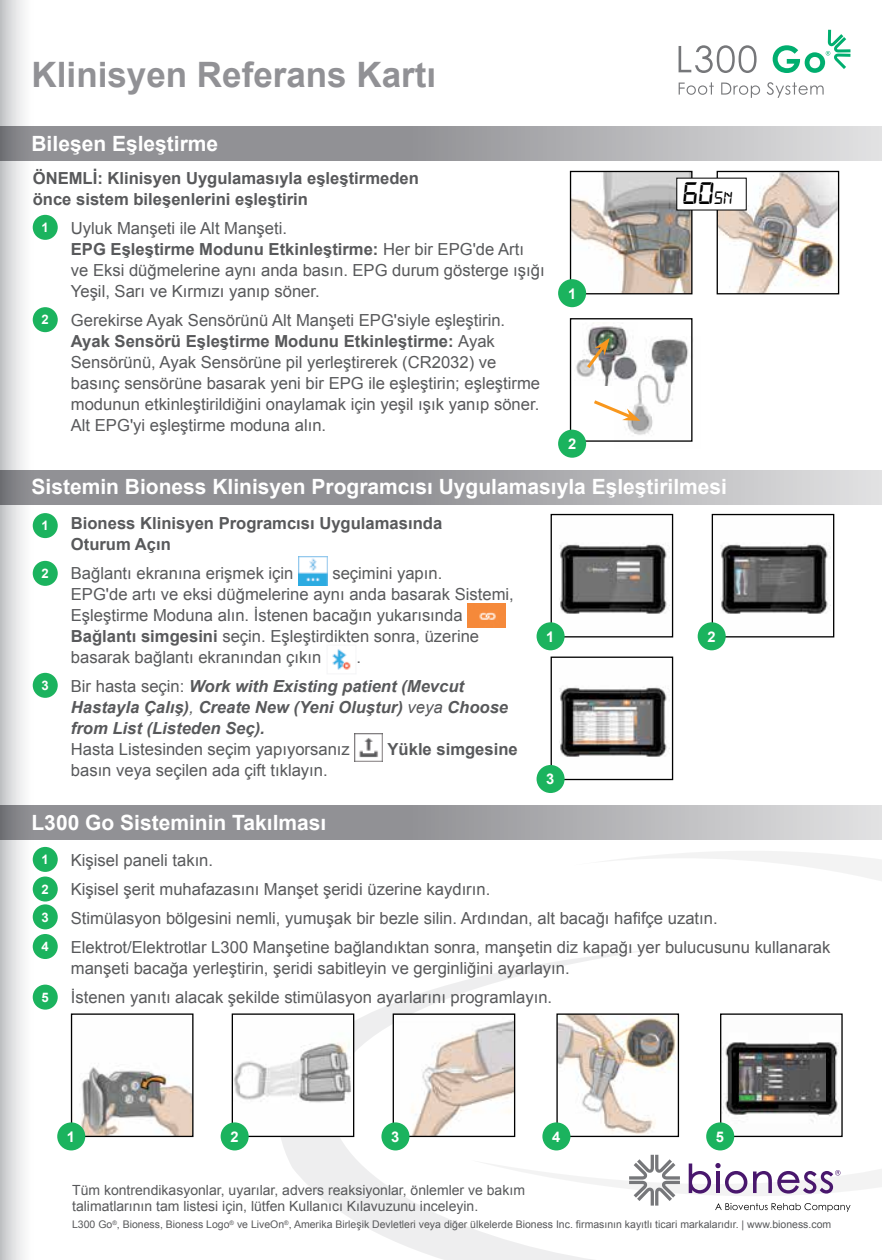
<style>
.page{position:relative;width:882px;height:1260px;background:#fff}
.page>*{position:absolute;margin:0;border:0;box-sizing:border-box;transform-origin:0 0}
.t1{font:700 35px "Arial";color:#919195}
.t2{font:italic 33.07px "Digital 7";color:#000}
.t3{font:700 21px "Arial";color:#fff}
.t4{font:16.62px/21px "Arial";color:#58595b}
.t5{font:700 16.62px/21px "Arial";color:#58595b}
.t6{font:italic 700 16.62px/28.9px "Arial";color:#58595b}
.t7{font:700 14.7px "Arial";color:#fff}
.t8{font:14px/15.8px "Arial";color:#58595b}
.t9{font:700 13.12px/27.8px "Arial";color:#fff}
.t10{font:10.5px "Arial";color:#58595b}
.s1{font-weight:700}
.s2{font-size:19.07px}
.s3{font-weight:400;font-style:normal}
.s4{font-weight:400}
</style>
<div class="page">
<svg style="left:0;top:0;width:65px;height:1260px"></svg>
<svg style="left:277px;top:979px;width:194px;height:281px"></svg>
<svg style="left:471px;top:851px;width:411px;height:409px"></svg>
<svg style="left:0;top:805px;width:882px;height:35px;fill:#969699"></svg>
<div style="left:33px;top:847px;width:25px;height:25px;background:#1bb35e;border-radius:50%"></div>
<div style="left:33px;top:877px;width:25px;height:25px;background:#1bb35e;border-radius:50%"></div>
<div style="left:33px;top:904px;width:25px;height:25px;background:#1bb35e;border-radius:50%"></div>
<div style="left:33px;top:934px;width:25px;height:25px;background:#1bb35e;border-radius:50%"></div>
<div style="left:33px;top:985px;width:25px;height:25px;background:#1bb35e;border-radius:50%"></div>
<img style="left:77px;top:1063px;width:115px;height:72px">
<div style="left:71px;top:1013px;width:123px;height:124px;border:1px solid #000"></div>
<div style="left:57px;top:1122px;width:28px;height:28px;background:#1bb35e;border-radius:50%"></div>
<img style="left:558px;top:1015px;width:119px;height:120px">
<div style="left:556px;top:1013px;width:123px;height:124px;border:1px solid #000"></div>
<div style="left:542px;top:1122px;width:28px;height:28px;background:#1bb35e;border-radius:50%"></div>
<img style="left:722px;top:1015px;width:119px;height:120px">
<div style="left:720px;top:1013px;width:123px;height:124px;border:1px solid #000"></div>
<div style="left:706px;top:1122px;width:28px;height:28px;background:#1bb35e;border-radius:50%"></div>
<img style="left:234px;top:1015px;width:118px;height:120px">
<div style="left:232px;top:1013px;width:122px;height:124px;border:1px solid #000"></div>
<div style="left:221px;top:1122px;width:28px;height:28px;background:#1bb35e;border-radius:50%"></div>
<img style="left:395px;top:1015px;width:118px;height:120px">
<div style="left:393px;top:1013px;width:122px;height:124px;border:1px solid #000"></div>
<div style="left:381px;top:1122px;width:28px;height:28px;background:#1bb35e;border-radius:50%"></div>
<svg style="left:0;top:470px;width:882px;height:35px;fill:#969699"></svg>
<img style="left:298px;top:556px;width:30px;height:30px">
<img style="left:467px;top:603px;width:38px;height:25px">
<img style="left:332px;top:649px;width:19px;height:21px">
<img style="left:355px;top:733px;width:28px;height:29px">
<div style="left:33px;top:513px;width:25px;height:25px;background:#1bb35e;border-radius:50%"></div>
<div style="left:33px;top:561px;width:25px;height:25px;background:#1bb35e;border-radius:50%"></div>
<div style="left:33px;top:673px;width:25px;height:25px;background:#1bb35e;border-radius:50%"></div>
<img style="left:559px;top:544px;width:111px;height:70px">
<div style="left:551px;top:514px;width:122px;height:123px;border:1px solid #000"></div>
<div style="left:537px;top:622px;width:28px;height:28px;background:#1bb35e;border-radius:50%"></div>
<img style="left:555px;top:687px;width:115px;height:86px">
<div style="left:551px;top:657px;width:122px;height:123px;border:1px solid #000"></div>
<div style="left:537px;top:765px;width:28px;height:28px;background:#1bb35e;border-radius:50%"></div>
<img style="left:718px;top:544px;width:113px;height:86px">
<div style="left:712px;top:514px;width:122px;height:123px;border:1px solid #000"></div>
<div style="left:698px;top:622px;width:28px;height:28px;background:#1bb35e;border-radius:50%"></div>
<img style="left:626px;top:339px;width:63px;height:96px">
<svg style="left:0;top:127px;width:882px;height:34px;fill:#969699"></svg>
<div style="left:33px;top:215px;width:25px;height:25px;background:#1bb35e;border-radius:50%"></div>
<div style="left:33px;top:307px;width:25px;height:25px;background:#1bb35e;border-radius:50%"></div>
<div style="left:570px;top:318px;width:123px;height:124px;border:1px solid #000"></div>
<img style="left:576px;top:322px;width:61px;height:63px">
<svg style="left:594px;top:398px;width:46px;height:23px"></svg>
<svg style="left:584px;top:338px;width:26px;height:33px"></svg>
<img style="left:572px;top:173px;width:119px;height:119px">
<div style="left:570px;top:171px;width:123px;height:123px;border:1px solid #000"></div>
<img style="left:719px;top:173px;width:118px;height:119px">
<div style="left:717px;top:171px;width:122px;height:123px;border:1px solid #000"></div>
<div style="left:558px;top:279px;width:28px;height:28px;background:#1bb35e;border-radius:50%"></div>
<div style="left:677px;top:178px;width:69px;height:32px;background:#fff"></div>
<div style="left:558px;top:430px;width:28px;height:28px;background:#1bb35e;border-radius:50%"></div>
<img style="left:739px;top:1050px;width:86px;height:54px">
<svg style="left:679px;top:82px;width:35px;height:13px"></svg>
<svg style="left:721px;top:83px;width:39px;height:15px"></svg>
<svg style="left:767px;top:82px;width:57px;height:16px"></svg>
<svg style="left:679px;top:45px;width:78px;height:28px"></svg>
<svg style="left:773px;top:30px;width:77px;height:43px"></svg>
<svg style="left:689px;top:1163px;width:58px;height:31px"></svg>
<svg style="left:753px;top:1170px;width:88px;height:24px"></svg>
<svg style="left:715px;top:1203px;width:136px;height:9px"></svg>
<svg style="left:629px;top:1155px;width:51px;height:51px"></svg>
<h1 class="t1" style="left:32px;top:51px;width:406px">Klinisyen Referans Kartı</h1>
<p class="t3" style="left:32px;top:130px;width:188px">Bileşen Eşleştirme</p>
<p class="t5" style="left:33px;top:168px;width:388px">ÖNEMLİ: Klinisyen Uygulamasıyla eşleştirmeden önce sistem bileşenlerini eşleştirin</p>
<p class="t9" style="left:41px;top:214px;width:9px">1</p>
<p class="t4" style="left:71px;top:218px;width:475px">Uyluk Manşeti ile Alt Manşeti.<br><span class="s1">EPG Eşleştirme Modunu Etkinleştirme:</span> Her bir EPG'de Artı ve Eksi düğmelerine aynı anda basın. EPG durum gösterge ışığı Yeşil, Sarı ve Kırmızı yanıp söner.</p>
<p class="t4" style="left:71px;top:309px;width:471px">Gerekirse Ayak Sensörünü Alt Manşeti EPG'siyle eşleştirin.<br><span class="s1">Ayak Sensörü Eşleştirme Modunu Etkinleştirme:</span> Ayak Sensörünü, Ayak Sensörüne pil yerleştirerek (CR2032) ve basınç sensörüne basarak yeni bir EPG ile eşleştirin; eşleştirme modunun etkinleştirildiğini onaylamak için yeşil ışık yanıp söner.<br>Alt EPG'yi eşleştirme moduna alın.</p>
<p class="t9" style="left:41px;top:306px;width:9px">2</p>
<p class="t7" style="left:568px;top:284px;width:10px">1</p>
<p class="t7" style="left:568px;top:434px;width:10px">2</p>
<h2 class="t2" style="left:683px;top:179px;width:51px">60<span class="s2">sn</span></h2>
<p class="t3" style="left:32px;top:473px;width:697px">Sistemin Bioness Klinisyen Programcısı Uygulamasıyla Eşleştirilmesi</p>
<p class="t5" style="left:71px;top:513px;width:373px">Bioness Klinisyen Programcısı Uygulamasında<br>Oturum Açın</p>
<p class="t4" style="left:71px;top:563px;width:224px">Bağlantı ekranına erişmek için</p>
<p class="t9" style="left:41px;top:512px;width:9px">1</p>
<p class="t9" style="left:41px;top:560px;width:9px">2</p>
<p class="t4" style="left:71px;top:563px;width:445px;text-indent:262px">seçimini yapın.<br>EPG'de artı ve eksi düğmelerine aynı anda basarak Sistemi, Eşleştirme Moduna alın. İstenen bacağın yukarısında <span class="s1">Bağlantı simgesini</span> seçin. Eşleştirdikten sonra, üzerine basarak bağlantı ekranından çıkın</p>
<p class="t7" style="left:546px;top:627px;width:10px">1</p>
<p class="t7" style="left:707px;top:627px;width:10px">2</p>
<p class="t6" style="left:71px;top:643px;width:395px;text-indent:286px"><span class="s3">.<br>Bir hasta seçin:</span> Work with Existing patient (Mevcut</p>
<p class="t6" style="left:71px;top:697px;width:439px;line-height:21px">Hastayla Çalış)<span class="s4">,</span> Create New (Yeni Oluştur) <span class="s4">veya</span> Choose from List (Listeden Seç).</p>
<p class="t4" style="left:71px;top:739px;width:281px">Hasta Listesinden seçim yapıyorsanız</p>
<p class="t5" style="left:388px;top:739px;width:132px">Yükle simgesine</p>
<p class="t4" style="left:71px;top:760px;width:258px">basın veya seçilen ada çift tıklayın.</p>
<p class="t9" style="left:41px;top:672px;width:9px">3</p>
<p class="t7" style="left:546px;top:769px;width:10px">3</p>
<p class="t3" style="left:32px;top:808px;width:296px">L300 Go Sisteminin Takılması</p>
<p class="t4" style="left:71px;top:846px;width:761px;line-height:28.9px">Kişisel paneli takın.<br>Kişisel şerit muhafazasını Manşet şeridi üzerine kaydırın.<br>Stimülasyon bölgesini nemli, yumuşak bir bezle silin. Ardından, alt bacağı hafifçe uzatın.<br>Elektrot/Elektrotlar L300 Manşetine bağlandıktan sonra, manşetin diz kapağı yer bulucusunu kullanarak</p>
<p class="t4" style="left:71px;top:954px;width:500px;line-height:28.9px">manşeti bacağa yerleştirin, şeridi sabitleyin ve gerginliğini ayarlayın.<br>İstenen yanıtı alacak şekilde stimülasyon ayarlarını programlayın.</p>
<p class="t9" style="left:41px;top:846px;width:9px">1</p>
<p class="t9" style="left:41px;top:876px;width:9px">2<br>3</p>
<p class="t9" style="left:41px;top:933px;width:9px">4</p>
<p class="t9" style="left:41px;top:984px;width:9px">5</p>
<p class="t7" style="left:67px;top:1127px;width:10px">1</p>
<p class="t7" style="left:230px;top:1127px;width:10px">2</p>
<p class="t7" style="left:391px;top:1127px;width:10px">3</p>
<p class="t7" style="left:552px;top:1127px;width:10px">4</p>
<p class="t7" style="left:716px;top:1127px;width:10px">5</p>
<p class="t8" style="left:72px;top:1182px;width:454px">Tüm kontrendikasyonlar, uyarılar, advers reaksiyonlar, önlemler ve bakım talimatlarının tam listesi için, lütfen Kullanıcı Kılavuzunu inceleyin.</p>
<p class="t10" style="left:72px;top:1217px;width:761px">L300 Go<sup>®</sup>, Bioness, Bioness Logo<sup>®</sup> ve LiveOn<sup>®</sup>, Amerika Birleşik Devletleri veya diğer ülkelerde Bioness Inc. firmasının kayıtlı ticari markalarıdır. | www.bioness.com</p>
</div>
